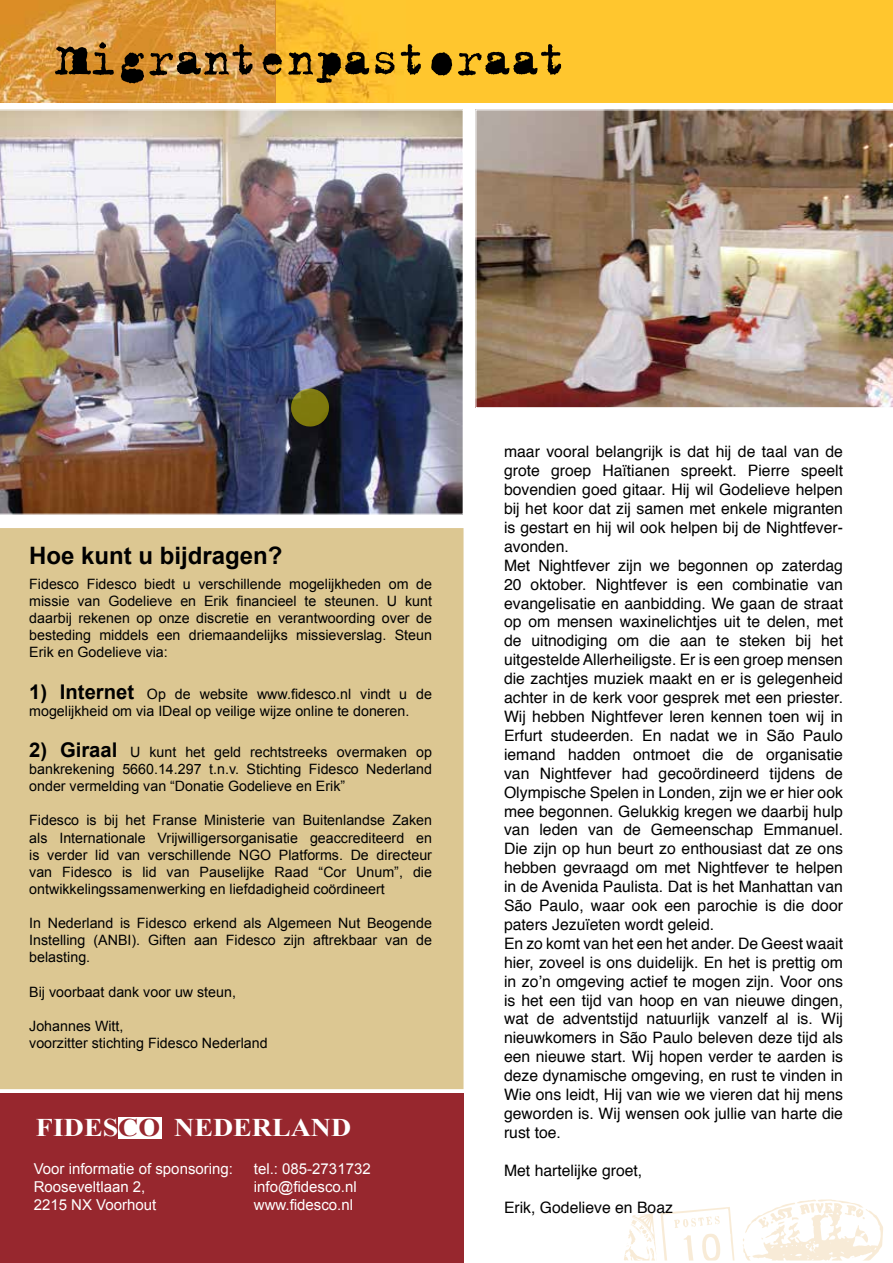
<style>
.page{position:relative;width:893px;height:1263px;background:#fff}
.page>*{position:absolute;margin:0;border:0;box-sizing:border-box;transform-origin:0 0}
.t1{font:51px "Trixie Extra";color:#000}
.t2{font:700 25.35px "Times New Roman";color:#fff;scale:1.1 1}
.t3{font:700 24px "Arial";color:#000}
.t4{font:15.75px/18.9px "Helvetica";color:#000}
.t5{font:15px/18px "Arial";color:#fff}
.t6{font:14.25px/17.1px "Arial";color:#000;text-align:justify}
.s1{font-size:66px}
.s2{font-weight:700;font-size:20.25px}
.s3{color:#97272e}
</style>
<div class="page">
<svg style="left:624px;top:1207px;width:111px;height:53px"></svg>
<svg style="left:743px;top:1199px;width:140px;height:61px"></svg>
<div style="left:0;top:528px;width:464px;height:561px;background:#dcc792"></div>
<div style="left:274px;top:0;width:619px;height:103px;background:#ffc62e"></div>
<img style="left:275px;top:0;width:120px;height:103px">
<svg style="left:0;top:0;width:275px;height:103px;background:#dc993f"></svg>
<div style="left:0;top:1094px;width:464px;height:169px;background:#97272e"></div>
<div style="left:118px;top:1117px;width:44px;height:21px;background:#fff"></div>
<img style="left:0;top:110px;width:463px;height:404px">
<img style="left:476px;top:110px;width:417px;height:298px">
<svg style="left:290px;top:387px;width:40px;height:41px;background:#605e18"></svg>
<h1 class="t1" style="left:54px;top:33px;width:515px"><span class="s1">m</span>igrantenpastoraat</h1>
<h3 class="t3" style="left:29px;top:539px;width:255px">Hoe kunt u bijdragen?</h3>
<p class="t6" style="left:29px;top:575px;width:404px">Fidesco Fidesco biedt u verschillende mogelijkheden om de missie van Godelieve en Erik financieel te steunen. U kunt daarbij rekenen op onze discretie en verantwoording over de besteding middels een driemaandelijks missieverslag. Steun Erik en Godelieve via:</p>
<p class="t6" style="left:29px;top:685px;width:404px"><span class="s2">1) Internet</span> Op de website www.fidesco.nl vindt u de mogelijkheid om via I Deal op veilige wijze online te doneren.</p>
<p class="t6" style="left:29px;top:744px;width:404px"><span class="s2">2) Giraal</span> U kunt het geld rechtstreeks overmaken op bankrekening 5660.14.297 t.n.v. Stichting Fidesco Nederland onder vermelding van “Donatie Godelieve en Erik”</p>
<p class="t6" style="left:29px;top:812px;width:404px">Fidesco is bij het Franse Ministerie van Buitenlandse Zaken als I nternationale Vrijwilligersorganisatie geaccrediteerd en is verder lid van verschillende NGO</p>
<p class="t6" style="left:29px;top:846px;width:404px;text-indent:250px">Platforms. De directeur van Fidesco is lid van Pauselijke Raad “Cor Unum”, die ontwikkelingssamenwerking en liefdadigheid coördineert</p>
<p class="t6" style="left:29px;top:915px;width:404px">I n Nederland is Fidesco erkend als Algemeen N ut Beogende I nstelling (AN BI ). Giften aan Fidesco zijn aftrekbaar van de belasting.</p>
<p class="t6" style="left:29px;top:983px;width:208px">Bij voorbaat dank voor uw steun,</p>
<p class="t6" style="left:29px;top:1017px;width:240px">Johannes Witt,<br>voorzitter stichting Fidesco N ederland</p>
<h2 class="t2" style="left:36px;top:1110px;width:288px">FIDES<span class="s3">CO</span> NEDERLAND</h2>
<p class="t5" style="left:34px;top:1159px;width:201px">Voor informatie of sponsoring:<br>Rooseveltlaan 2,<br>2215 NX Voorhout</p>
<p class="t5" style="left:254px;top:1159px;width:118px">tel.: 085-2731732 info@fidesco.nl www.fidesco.nl</p>
<p class="t4" style="left:504px;top:443px;width:341px">maar vooral belangrijk is dat hij de taal van de grote groep Haïtianen spreekt. Pierre speelt bovendien goed gitaar. Hij wil Godelieve helpen bij het koor dat zij samen met enkele migranten is gestart en hij wil ook helpen bij de Nightfever&shy;avonden.<br>Met Nightfever zijn we begonnen op zaterdag 20 oktober. Nightfever is een combinatie van evangelisatie en aanbidding. We gaan de straat op om mensen waxinelichtjes uit te delen, met de uitnodiging om die aan te steken bij het uitgestelde Allerheiligste. Er is een groep mensen die zachtjes muziek maakt en er is gelegenheid achter in de kerk voor gesprek met een priester.<br>Wij hebben Nightfever leren kennen toen wij in Erfurt studeerden. En nadat we in São Paulo iemand hadden ontmoet die de organisatie van Nightfever had gecoördineerd tijdens de Olympische Spelen in Londen, zijn we er hier ook mee begonnen. Gelukkig kregen we daarbij hulp van leden van de Gemeenschap Emmanuel.<br>Die zijn op hun beurt zo enthousiast dat ze ons hebben gevraagd om met Nightfever te helpen in de Avenida Paulista. Dat is het Manhattan van São Paulo, waar ook een parochie is die door paters Jezuïeten wordt geleid.<br>En zo komt van het een het ander. De Geest waait hier, zoveel is ons duidelijk. En het is prettig om in zo’n omgeving actief te mogen zijn. Voor ons is het een tijd van hoop en van nieuwe dingen, wat de adventstijd natuurlijk vanzelf al is. Wij nieuwkomers in São Paulo beleven deze tijd als een nieuwe start. Wij hopen verder te aarden is deze dynamische omgeving, en rust te vinden in Wie ons leidt, Hij van wie we vieren dat hij mens geworden is. Wij wensen ook jullie van harte die rust toe.</p>
<p class="t4" style="left:504px;top:1161px;width:140px">Met hartelijke groet,</p>
<p class="t4" style="left:504px;top:1199px;width:170px">Erik, Godelieve en Boaz</p>
</div>
